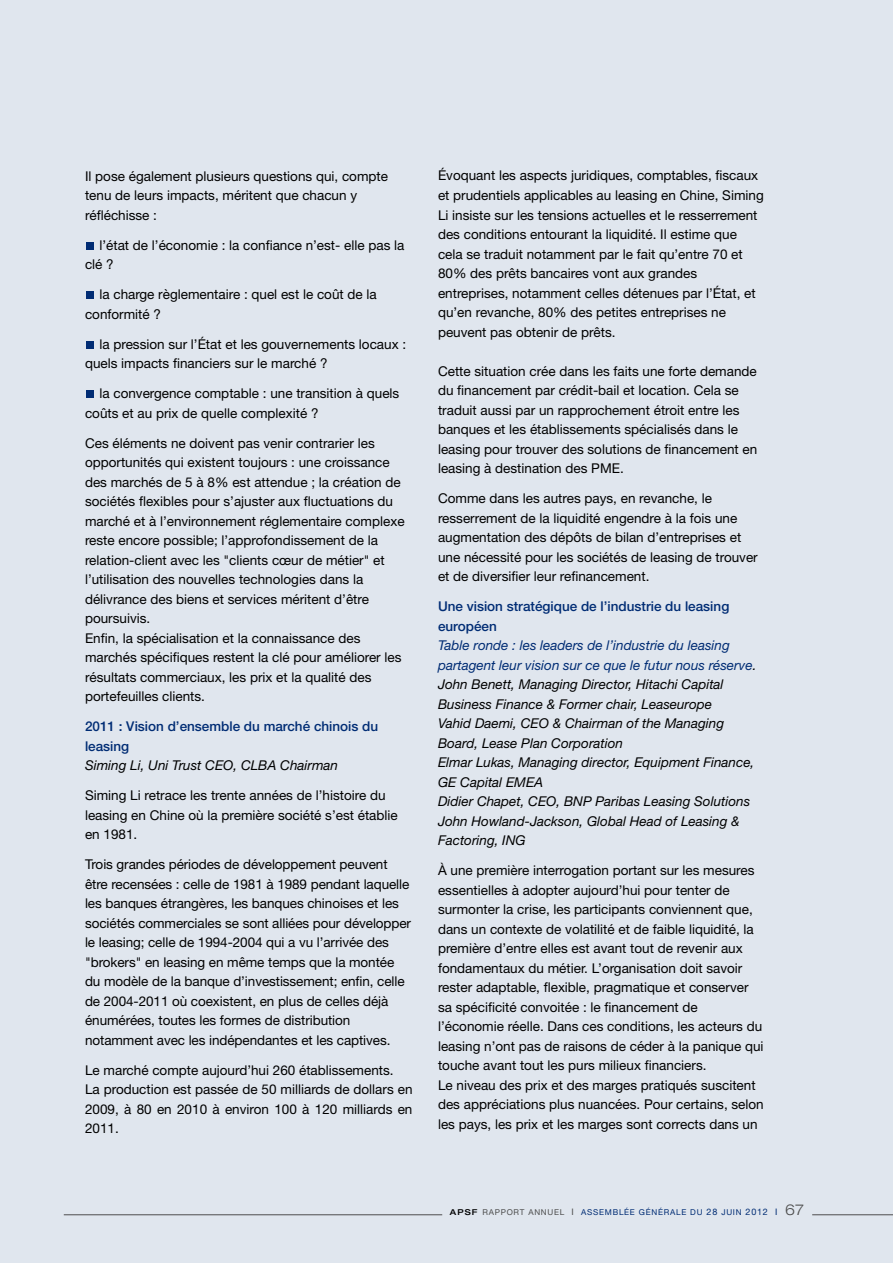
<style>
.page{position:relative;width:893px;height:1263px;background:#e0e6ee}
.page>*{position:absolute;margin:0;border:0;box-sizing:border-box;transform-origin:0 0}
.t1{font:13.5px/19.5px "Helvetica Neue";color:#000}
.t2{font:italic 13.5px/19.5px "Helvetica Neue";color:#000}
.t3{font:500 13.5px/19.5px "Helvetica Neue";color:#002c74}
.t4{font:8.1px "Helvetica Neue";letter-spacing:.095em;color:#002c74}
.s1{color:#002c74}
.s2{font-weight:500;font-stretch:expanded;color:#000}
.s3{color:#4d4d4d}
.s4{font-size:9px;color:#4d4d4d}
.s5{font-size:9px}
.s6{font-weight:300;font-stretch:expanded;font-size:15px;color:#4d4d4d}
</style>
<div class="page">
<div style="left:87px;top:390px;width:7px;height:8px;background:#002c74"></div>
<div style="left:87px;top:341px;width:7px;height:7px;background:#002c74"></div>
<div style="left:87px;top:291px;width:7px;height:8px;background:#002c74"></div>
<div style="left:87px;top:242px;width:7px;height:7px;background:#002c74"></div>
<hr style="left:64px;top:1214px;width:378px;height:1px;background:#4d4d4d">
<hr style="left:812px;top:1214px;width:81px;height:1px;background:#4d4d4d">
<p class="t1" style="left:85px;top:167px;width:305px">Il pose également plusieurs questions qui, compte tenu de leurs impacts, méritent que chacun y réfléchisse :</p>
<p class="t1" style="left:85px;top:236px;width:321px;text-indent:14px">l’état de l’économie : la confiance n’est- elle pas la clé ?</p>
<p class="t1" style="left:85px;top:286px;width:293px;text-indent:14px">la charge règlementaire : quel est le coût de la conformité ?</p>
<p class="t1" style="left:85px;top:335px;width:323px;text-indent:14px">la pression sur l’État et les gouvernements locaux : quels impacts financiers sur le marché ?</p>
<p class="t1" style="left:85px;top:385px;width:316px;text-indent:14px">la convergence comptable : une transition à quels coûts et au prix de quelle complexité ?</p>
<p class="t1" style="left:85px;top:434px;width:321px">Ces éléments ne doivent pas venir contrarier les opportunités qui existent toujours : une croissance des marchés de 5 à 8% est attendue ; la création de sociétés flexibles pour s’ajuster aux fluctuations du marché et à l’environnement réglementaire complexe reste encore possible; l’approfondissement de la relation-client avec les "clients cœur de métier" et l’utilisation des nouvelles technologies dans la délivrance des biens et services méritent d’être poursuivis.<br>Enfin, la spécialisation et la connaissance des marchés spécifiques restent la clé pour améliorer les résultats commerciaux, les prix et la qualité des portefeuilles clients.</p>
<p class="t3" style="left:85px;top:718px;width:295px">2011 : Vision d’ensemble du marché chinois du leasing</p>
<p class="t2" style="left:85px;top:757px;width:255px">Siming Li, Uni Trust CEO, CLBA Chairman</p>
<p class="t1" style="left:85px;top:787px;width:314px">Siming Li retrace les trente années de l’histoire du leasing en Chine où la première société s’est établie en 1981.</p>
<p class="t1" style="left:85px;top:856px;width:328px">Trois grandes périodes de développement peuvent être recensées : celle de 1981 à 1989 pendant laquelle les banques étrangères, les banques chinoises et les sociétés commerciales se sont alliées pour développer le leasing; celle de 1994-2004 qui a vu l’arrivée des "brokers" en leasing en même temps que la montée du modèle de la banque d’investissement; enfin, celle de 2004-2011 où coexistent, en plus de celles déjà énumérées, toutes les formes de distribution notamment avec les indépendantes et les captives.</p>
<p class="t1" style="left:85px;top:1061px;width:329px">Le marché compte aujourd’hui 260 établissements.<br>La production est passée de 50 milliards de dollars en 2009, à 80 en 2010 à environ 100 à 120 milliards en 2011.</p>
<p class="t1" style="left:438px;top:167px;width:327px">Évoquant les aspects juridiques, comptables, fiscaux et prudentiels applicables au leasing en Chine, Siming Li insiste sur les tensions actuelles et le resserrement des conditions entourant la liquidité. Il estime que cela se traduit notamment par le fait qu’entre 70 et 80% des prêts bancaires vont aux grandes entreprises, notamment celles détenues par l’État, et qu’en revanche, 80% des petites entreprises ne peuvent pas obtenir de prêts.</p>
<p class="t1" style="left:438px;top:362px;width:321px">Cette situation crée dans les faits une forte demande du financement par crédit-bail et location. Cela se traduit aussi par un rapprochement étroit entre les banques et les établissements spécialisés dans le leasing pour trouver des solutions de financement en leasing à destination des PME.</p>
<p class="t1" style="left:438px;top:490px;width:321px">Comme dans les autres pays, en revanche, le resserrement de la liquidité engendre à la fois une augmentation des dépôts de bilan d’entreprises et une nécessité pour les sociétés de leasing de trouver et de diversifier leur refinancement.</p>
<p class="t3" style="left:438px;top:598px;width:293px">Une vision stratégique de l’industrie du leasing européen</p>
<p class="t2" style="left:438px;top:637px;width:320px"><span class="s1">Table ronde : les leaders de l’industrie du leasing partagent leur vision sur ce que le futur nous réserve</span>.<br>John Benett, Managing Director, Hitachi Capital Business Finance &amp; Former chair, Leaseurope<br>Vahid Daemi, CEO &amp; Chairman of the Managing Board, Lease Plan Corporation<br>Elmar Lukas, Managing director, Equipment Finance, GE Capital EMEA<br>Didier Chapet, CEO, BNP Paribas Leasing Solutions John Howland-Jackson, Global Head of Leasing &amp; Factoring, ING</p>
<p class="t1" style="left:438px;top:862px;width:327px">À une première interrogation portant sur les mesures essentielles à adopter aujourd’hui pour tenter de surmonter la crise, les participants conviennent que, dans un contexte de volatilité et de faible liquidité, la première d’entre elles est avant tout de revenir aux fondamentaux du métier. L’organisation doit savoir rester adaptable, flexible, pragmatique et conserver sa spécificité convoitée : le financement de l’économie réelle. Dans ces conditions, les acteurs du leasing n’ont pas de raisons de céder à la panique qui touche avant tout les purs milieux financiers.<br>Le niveau des prix et des marges pratiqués suscitent des appréciations plus nuancées. Pour certains, selon les pays, les prix et les marges sont corrects dans un</p>
<p class="t4" style="left:450px;top:1209px;width:356px"><span class="s2">APSF</span> <span class="s3">RAPPORT ANNUEL</span> <span class="s4">I</span> ASSEMBLÉE GÉNÉRALE DU <span class="s5">28</span> JUIN <span class="s5">2012 I</span> <span class="s6">67</span></p>
</div>
